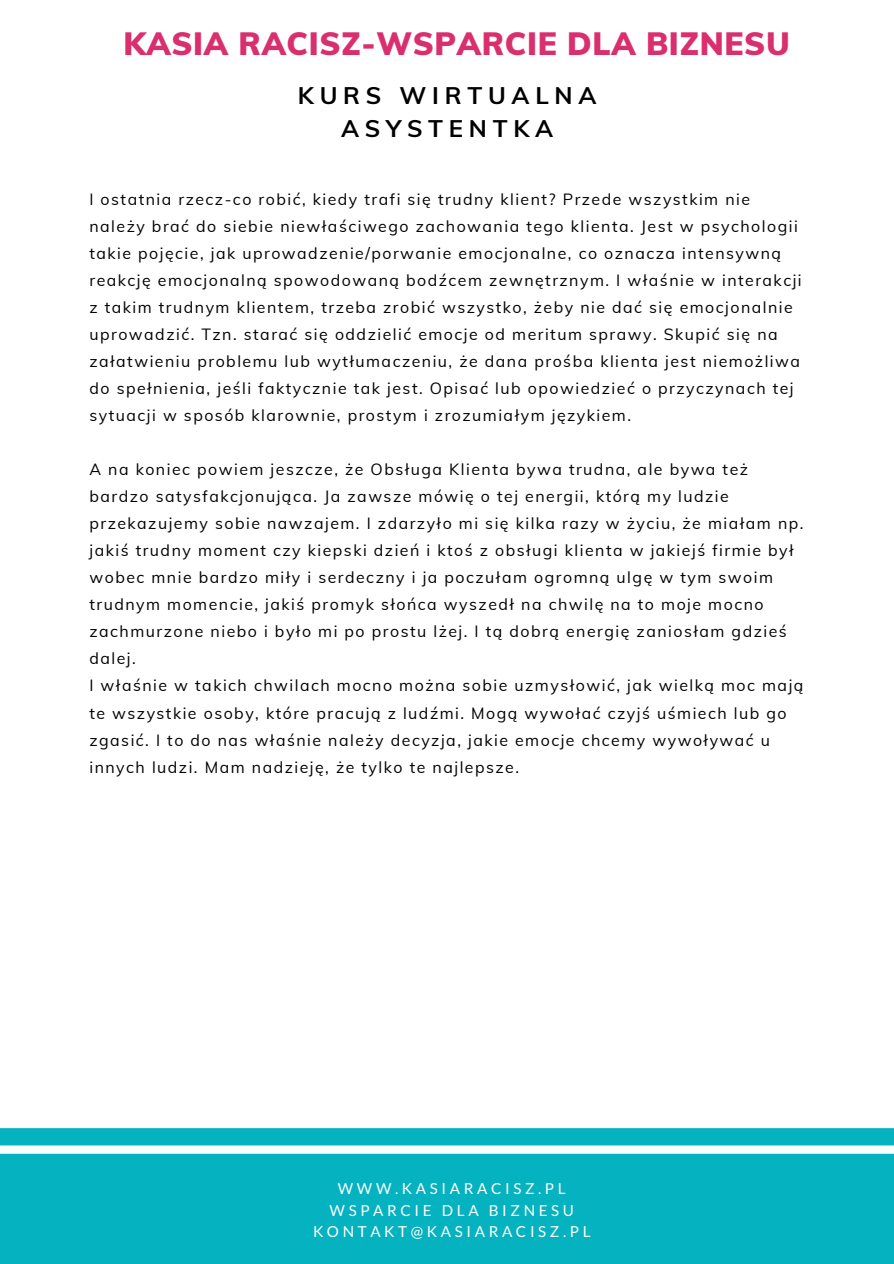
<style>
.page{position:relative;width:894px;height:1264px;background:#fff}
.page>*{position:absolute;margin:0;border:0;box-sizing:border-box;transform-origin:0 0}
.t1{font:900 31.5px "Muli";letter-spacing:.02em;color:#da2f6e}
.t2{font:700 24px/33.8px "Muli";letter-spacing:.24em;color:#000;text-align:center}
.t3{font:15.9px/27px "Muli";letter-spacing:.095em;color:#000}
.t4{font:15.15px/21.5px "Lato";letter-spacing:.24em;color:#fff;text-align:center}
</style>
<div class="page">
<svg style="left:0;top:1128px;width:893px;height:135px;background:#14b6c2"></svg>
<h1 class="t1" style="left:124px;top:23px;width:667px">KASIA RACISZ-WSPARCIE DLA BIZNESU</h1>
<h2 class="t2" style="left:298px;top:78px;width:300px">KURS WIRTUALNA<br>ASYSTENTKA</h2>
<p class="t3" style="left:89px;top:185px;width:713px">I ostatnia rzecz-co robić, kiedy trafi się trudny klient? Przede wszystkim nie należy brać do siebie niewłaściwego zachowania tego klienta. Jest w psychologii takie pojęcie, jak uprowadzenie/porwanie emocjonalne, co oznacza intensywną reakcję emocjonalną spowodowaną bodźcem zewnętrznym. I właśnie w interakcji z takim trudnym klientem, trzeba zrobić wszystko, żeby nie dać się emocjonalnie uprowadzić. Tzn. starać się oddzielić emocje od meritum sprawy. Skupić się na załatwieniu problemu lub wytłumaczeniu, że dana prośba klienta jest niemożliwa do spełnienia, jeśli faktycznie tak jest. Opisać lub opowiedzieć o przyczynach tej sytuacji w sposób klarownie, prostym i zrozumiałym językiem.</p>
<p class="t3" style="left:89px;top:455px;width:715px">A na koniec powiem jeszcze, że Obsługa Klienta bywa trudna, ale bywa też bardzo satysfakcjonująca. Ja zawsze mówię o tej energii, którą my ludzie przekazujemy sobie nawzajem. I zdarzyło mi się kilka razy w życiu, że miałam np. jakiś trudny moment czy kiepski dzień i ktoś z obsługi klienta w jakiejś firmie był wobec mnie bardzo miły i serdeczny i ja poczułam ogromną ulgę w tym swoim trudnym momencie, jakiś promyk słońca wyszedł na chwilę na to moje mocno zachmurzone niebo i było mi po prostu lżej. I tą dobrą energię zaniosłam gdzieś dalej.<br>I właśnie w takich chwilach mocno można sobie uzmysłowić, jak wielką moc mają te wszystkie osoby, które pracują z ludźmi. Mogą wywołać czyjś uśmiech lub go zgasić. I to do nas właśnie należy decyzja, jakie emocje chcemy wywoływać u innych ludzi. Mam nadzieję, że tylko te najlepsze.</p>
<p class="t4" style="left:313px;top:1177px;width:279px">WWW.KASIARACISZ.PL<br>WSPARCIE DLA BIZNESU<br>KONTAKT@KASIARACISZ.PL</p>
</div>
